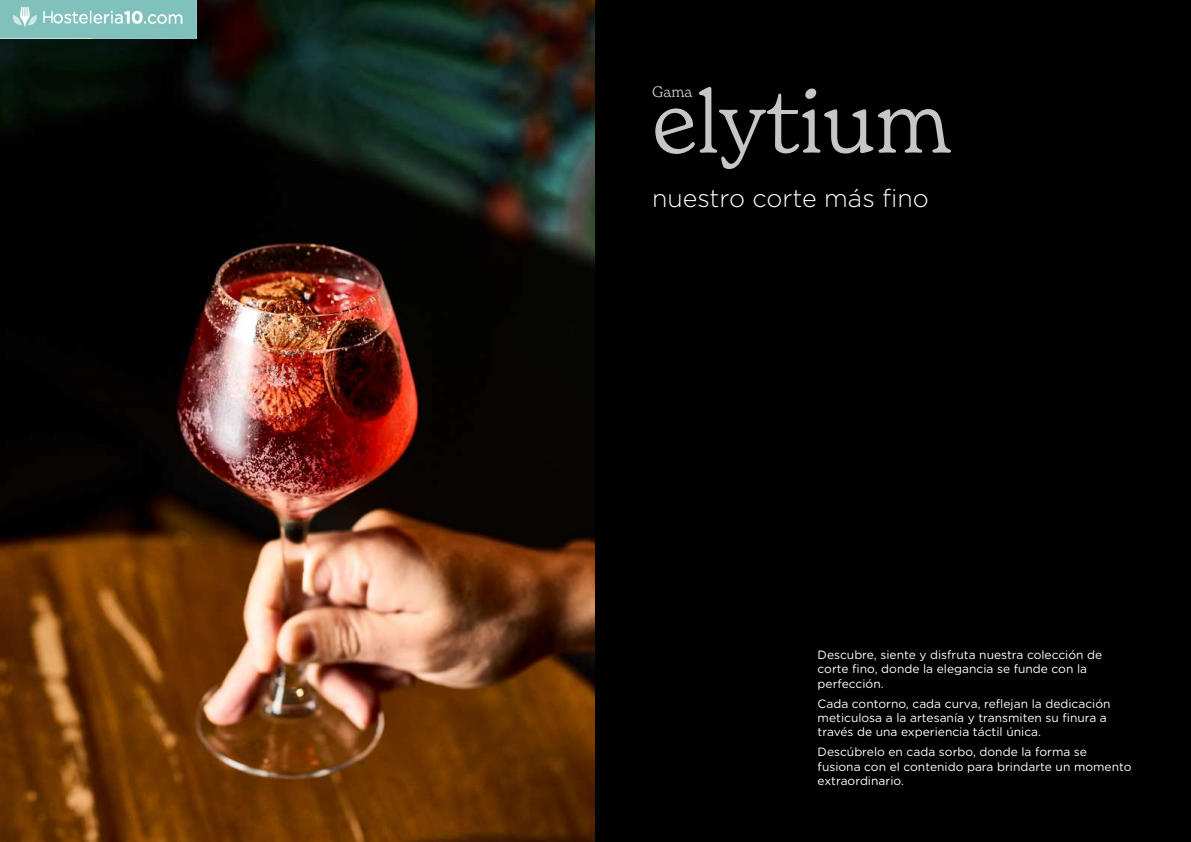
<style>
.page{position:relative;width:1191px;height:842px;background:#fff}
.page>*{position:absolute;margin:0;border:0;box-sizing:border-box;transform-origin:0 0}
.t1{font:300 87px "New Spirit";color:#c6c6c6}
.t2{font:300 25px "Gotham Rounded";color:#fff}
.t3{font:300 15px "New Spirit";color:#c6c6c6}
.t4{font:12px/14.4px "Gotham Rounded";color:#fff}
</style>
<div class="page">
<img style="left:0;top:0;width:595px;height:842px">
<div style="left:595px;top:0;width:596px;height:842px;background:#000"></div>
<img style="left:0;top:0;width:196px;height:39px">
<p class="t3" style="left:652px;top:82px;width:42px">Gama</p>
<h1 class="t1" style="left:652px;top:68px;width:300px">elytium</h1>
<h2 class="t2" style="left:652px;top:182px;width:278px">nuestro corte más fino</h2>
<p class="t4" style="left:817px;top:647px;width:286px">Descubre, siente y disfruta nuestra colección de corte fino, donde la elegancia se funde con la perfección.</p>
<p class="t4" style="left:817px;top:696px;width:294px">Cada contorno, cada curva, reflejan la dedicación meticulosa a la artesanía y transmiten su finura a través de una experiencia táctil única.</p>
<p class="t4" style="left:817px;top:744px;width:315px">Descúbrelo en cada sorbo, donde la forma se fusiona con el contenido para brindarte un momento extraordinario.</p>
</div>
